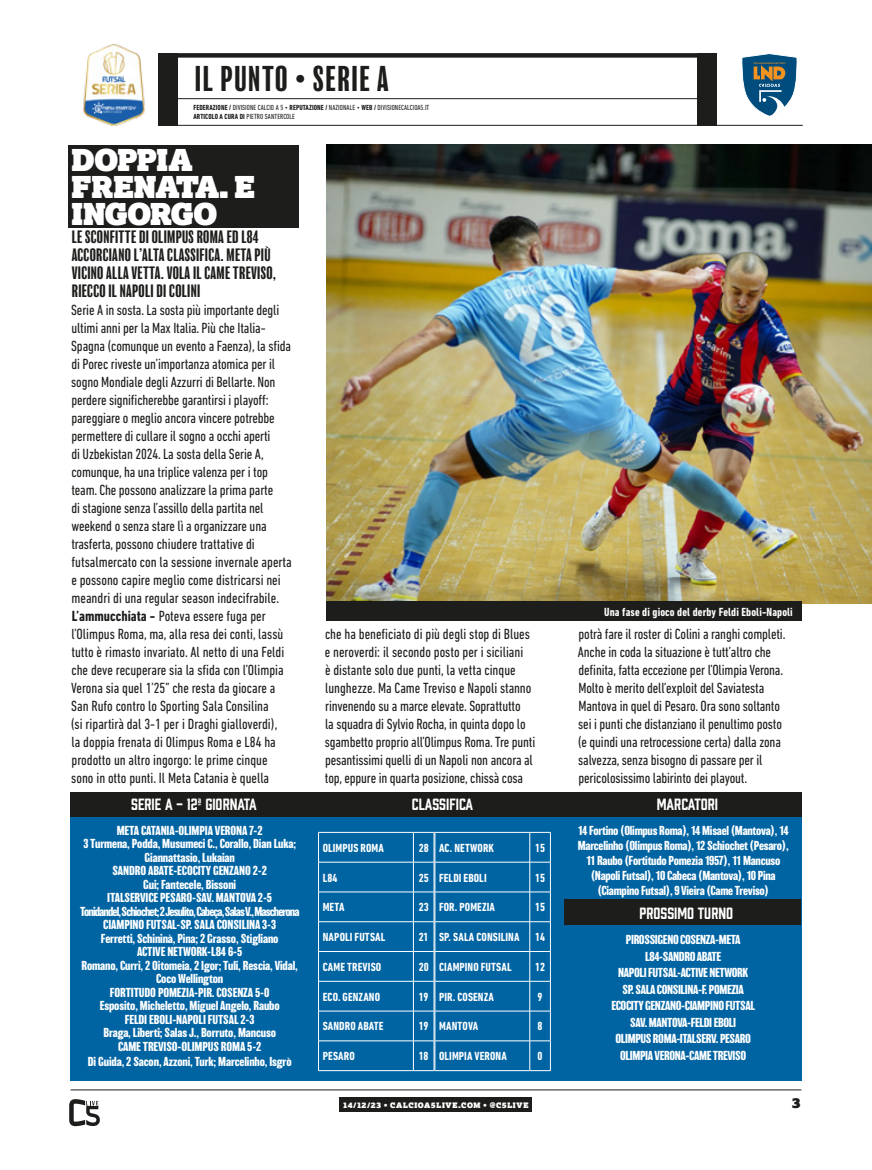
<style>
.page{position:relative;width:872px;height:1170px;background:#fff}
.page>*{position:absolute;margin:0;border:0;box-sizing:border-box;transform-origin:0 0}
.t1{font:condensed 33px "Balboa";letter-spacing:.05em;color:#1d1d1b}
.t2{font:30px/27px "Lexia Advertising";letter-spacing:-.005em;color:#fff}
.t3{font:condensed 16.5px/18px "Balboa";letter-spacing:.02em;color:#1d1d1b}
.t4{font:condensed 15px/18px "DIN Next LT Pro";letter-spacing:-.01em;color:#1d1d1b}
.t5{font:15px "Prohibition";color:#fff}
.t6{font:13.5px "Lexia Advertising";color:#1d1d1b}
.t7{font:700 12px/13.5px "Balboa";letter-spacing:-.02em;color:#fff;text-align:center}
.t8{font:700 condensed 12px "DIN Next LT Pro";letter-spacing:.01em;color:#fff}
.t9{font:condensed 7.5px/9px "DIN Next LT Pro";letter-spacing:.01em;color:#1d1d1b}
.t10{font:7.5px "Lexia Advertising";letter-spacing:.1em;color:#fff}
.s1{font-weight:700}
</style>
<div class="page">
<hr style="left:71px;top:1089px;width:730px;height:1px;background:#1d1d1b">
<div style="left:339px;top:1097px;width:193px;height:14px;background:#1d1d1b"></div>
<svg style="left:69px;top:1099px;width:31px;height:26px"></svg>
<div style="left:163px;top:53px;width:553px;height:5px;background:#1d1d1b"></div>
<hr style="left:165px;top:98px;width:540px;height:1px;background:#1d1d1b">
<hr style="left:165px;top:125px;width:637px;height:1px;background:#1d1d1b">
<svg style="left:741px;top:53px;width:56px;height:64px"></svg>
<div style="left:158px;top:53px;width:19px;height:72px;background:#1d1d1b"></div>
<div style="left:697px;top:53px;width:19px;height:72px;background:#1d1d1b"></div>
<img style="left:82px;top:44px;width:63px;height:81px">
<div style="left:68px;top:145px;width:230px;height:83px;background:#1d1d1b"></div>
<div style="left:71px;top:816px;width:731px;height:264px;background:#0064a3"></div>
<div style="left:71px;top:792px;width:731px;height:24px;background:#1d1d1b"></div>
<hr style="left:318px;top:832px;width:95px;height:1px;background:#fff">
<hr style="left:318px;top:861px;width:95px;height:1px;background:#fff">
<hr style="left:318px;top:891px;width:95px;height:1px;background:#fff">
<svg style="left:318px;top:832px;width:1px;height:89px"></svg>
<hr style="left:318px;top:921px;width:95px;height:1px;background:#fff">
<hr style="left:318px;top:921px;width:1px;height:30px;background:#fff">
<hr style="left:413px;top:921px;width:1px;height:30px;background:#fff">
<hr style="left:318px;top:951px;width:95px;height:1px;background:#fff">
<hr style="left:318px;top:980px;width:95px;height:1px;background:#fff">
<hr style="left:318px;top:1010px;width:95px;height:1px;background:#fff">
<svg style="left:318px;top:951px;width:1px;height:89px"></svg>
<hr style="left:318px;top:1040px;width:95px;height:1px;background:#fff">
<hr style="left:318px;top:1040px;width:1px;height:30px;background:#fff">
<hr style="left:413px;top:1040px;width:1px;height:30px;background:#fff">
<hr style="left:318px;top:1070px;width:95px;height:1px;background:#fff">
<svg style="left:413px;top:1070px;width:21px;height:1px"></svg>
<hr style="left:435px;top:832px;width:95px;height:1px;background:#fff">
<hr style="left:435px;top:861px;width:95px;height:1px;background:#fff">
<hr style="left:435px;top:891px;width:95px;height:1px;background:#fff">
<svg style="left:413px;top:832px;width:22px;height:90px"></svg>
<hr style="left:435px;top:921px;width:95px;height:1px;background:#fff">
<svg style="left:529px;top:832px;width:22px;height:90px"></svg>
<hr style="left:434px;top:921px;width:1px;height:30px;background:#fff">
<hr style="left:529px;top:921px;width:1px;height:30px;background:#fff">
<hr style="left:435px;top:951px;width:95px;height:1px;background:#fff">
<hr style="left:550px;top:921px;width:1px;height:30px;background:#fff">
<hr style="left:435px;top:980px;width:95px;height:1px;background:#fff">
<svg style="left:413px;top:951px;width:22px;height:90px"></svg>
<hr style="left:434px;top:1040px;width:1px;height:30px;background:#fff">
<hr style="left:529px;top:1040px;width:1px;height:30px;background:#fff">
<hr style="left:435px;top:1010px;width:95px;height:1px;background:#fff">
<hr style="left:435px;top:1040px;width:95px;height:1px;background:#fff">
<hr style="left:435px;top:1070px;width:95px;height:1px;background:#fff">
<hr style="left:550px;top:1040px;width:1px;height:30px;background:#fff">
<svg style="left:529px;top:951px;width:22px;height:90px"></svg>
<svg style="left:530px;top:1070px;width:20px;height:1px"></svg>
<div style="left:564px;top:899px;width:236px;height:25px;background:#1d1d1b"></div>
<img style="left:326px;top:144px;width:546px;height:459px">
<div style="left:326px;top:601px;width:475px;height:20px;background:#1d1d1b"></div>
<h1 class="t1" style="left:195px;top:62px;width:195px">IL PUNTO • SERIE A</h1>
<p class="t9" style="left:193px;top:103px;width:237px"><span class="s1">FEDERAZIONE /</span> DIVISIONE CALCIO A 5 • <span class="s1">REPUTAZIONE /</span> NAZIONALE • <span class="s1">WEB /</span> DIVISIONECALCIOA5.IT<br><span class="s1">ARTICOLO A CURA DI</span> PIETRO SANTERCOLE</p>
<h2 class="t2" style="left:72px;top:146px;width:185px">DOPPIA<br>FRENATA. E<br>INGORGO</h2>
<p class="t3" style="left:72px;top:228px;width:206px">LE SCONFITTE DI OLIMPUS ROMA ED L84<br>ACCORCIANO L’ALTA CLASSIFICA. META PIÙ VICINO ALLA VETTA. VOLA IL CAME TREVISO, RIECCO IL NAPOLI DI COLINI</p>
<p class="t4" style="left:71px;top:301px;width:222px">Serie A in sosta. La sosta più importante degli ultimi anni per la Max Italia. Più che Italia-Spagna (comunque un evento a Faenza), la sfida di Porec riveste un’importanza atomica per il sogno Mondiale degli Azzurri di Bellarte. Non perdere significherebbe garantirsi i playoff: pareggiare o meglio ancora vincere potrebbe permettere di cullare il sogno a occhi aperti<br>di Uzbekistan 2024. La sosta della Serie A, comunque, ha una triplice valenza per i top team. Che possono analizzare la prima parte<br>di stagione senza l’assillo della partita nel weekend o senza stare lì a organizzare una trasferta, possono chiudere trattative di futsalmercato con la sessione invernale aperta e possono capire meglio come districarsi nei meandri di una regular season indecifrabile.<br><span class="s1">L’ammucchiata -</span> Poteva essere fuga per l’Olimpus Roma, ma, alla resa dei conti, lassù tutto è rimasto invariato. Al netto di una Feldi che deve recuperare sia la sfida con l’Olimpia Verona sia quel 1’25” che resta da giocare a San Rufo contro lo Sporting Sala Consilina<br>(si ripartirà dal 3-1 per i Draghi gialloverdi),<br>la doppia frenata di Olimpus Roma e L84 ha prodotto un altro ingorgo: le prime cinque sono in otto punti. Il Meta Catania è quella</p>
<p class="t8" style="left:604px;top:605px;width:190px">Una fase di gioco del derby Feldi Eboli-Napoli</p>
<p class="t4" style="left:325px;top:625px;width:212px">che ha beneficiato di più degli stop di Blues e neroverdi: il secondo posto per i siciliani<br>è distante solo due punti, la vetta cinque lunghezze. Ma Came Treviso e Napoli stanno rinvenendo su a marce elevate. Soprattutto<br>la squadra di Sylvio Rocha, in quinta dopo lo sgambetto proprio all’Olimpus Roma. Tre punti pesantissimi quelli di un Napoli non ancora al top, eppure in quarta posizione, chissà cosa</p>
<p class="t4" style="left:578px;top:625px;width:209px">potrà fare il roster di Colini a ranghi completi.<br>Anche in coda la situazione è tutt’altro che definita, fatta eccezione per l’Olimpia Verona.<br>Molto è merito dell’exploit del Saviatesta Mantova in quel di Pesaro. Ora sono soltanto sei i punti che distanziano il penultimo posto (e quindi una retrocessione certa) dalla zona salvezza, senza bisogno di passare per il pericolosissimo labirinto dei playout.</p>
<p class="t5" style="left:131px;top:794px;width:127px">SERIE A - 12ª GIORNATA</p>
<p class="t5" style="left:412px;top:794px;width:63px">CLASSIFICA</p>
<p class="t5" style="left:657px;top:794px;width:63px">MARCATORI</p>
<p class="t8" style="left:323px;top:840px;width:63px">OLIMPUS ROMA</p>
<p class="t8" style="left:419px;top:840px;width:11px">28</p>
<p class="t8" style="left:323px;top:870px;width:16px">L84</p>
<p class="t8" style="left:419px;top:870px;width:11px">25</p>
<p class="t8" style="left:323px;top:900px;width:23px">META</p>
<p class="t8" style="left:419px;top:900px;width:11px">23</p>
<p class="t8" style="left:323px;top:930px;width:64px">NAPOLI FUTSAL</p>
<p class="t8" style="left:419px;top:930px;width:11px">21</p>
<p class="t8" style="left:323px;top:959px;width:60px">CAME TREVISO</p>
<p class="t8" style="left:419px;top:959px;width:11px">20</p>
<p class="t8" style="left:323px;top:989px;width:59px">ECO. GENZANO</p>
<p class="t8" style="left:419px;top:989px;width:11px">19</p>
<p class="t8" style="left:323px;top:1019px;width:62px">SANDRO ABATE</p>
<p class="t8" style="left:419px;top:1019px;width:11px">19</p>
<p class="t8" style="left:323px;top:1049px;width:33px">PESARO</p>
<p class="t8" style="left:419px;top:1049px;width:11px">18</p>
<p class="t7" style="left:578px;top:822px;width:212px;line-height:15px">14 Fortino (Olimpus Roma), 14 Misael (Mantova), 14<br>Marcelinho (Olimpus Roma), 12 Schiochet (Pesaro), 11 Raubo (Fortitudo Pomezia 1957), 11 Mancuso (Napoli Futsal), 10 Cabeca (Mantova), 10 Pina (Ciampino Futsal), 9 Vieira (Came Treviso)</p>
<p class="t7" style="left:611px;top:931px;width:145px;line-height:16.5px">PIROSSIGENO COSENZA-META<br>L84-SANDRO ABATE<br>NAPOLI FUTSAL-ACTIVE NETWORK<br>SP. SALA CONSILINA-F. POMEZIA<br>ECOCITY GENZANO-CIAMPINO FUTSAL<br>SAV. MANTOVA-FELDI EBOLI<br>OLIMPUS ROMA-ITALSERV. PESARO<br>OLIMPIA VERONA-CAME TREVISO</p>
<p class="t7" style="left:80px;top:823px;width:221px">META CATANIA-OLIMPIA VERONA 7-2<br>3 Turmena, Podda, Musumeci C., Corallo, Dian Luka; Giannattasio, Lukaian<br>SANDRO ABATE-ECOCITY GENZANO 2-2<br>Gui; Fantecele, Bissoni<br>ITALSERVICE PESARO-SAV. MANTOVA 2-5<br>Tonidandel, Schiochet; 2 Jesulito, Cabeça, Salas V., Mascherona CIAMPINO FUTSAL-SP. SALA CONSILINA 3-3<br>Ferretti, Schininà, Pina; 2 Grasso, Stigliano<br>ACTIVE NETWORK-L84 6-5<br>Romano, Curri, 2 Oitomeia, 2 Igor; Tuli, Rescia, Vidal, Coco Wellington<br>FORTITUDO POMEZIA-PIR. COSENZA 5-0<br>Esposito, Micheletto, Miguel Angelo, Raubo<br>FELDI EBOLI-NAPOLI FUTSAL 2-3<br>Braga, Liberti; Salas J., Borruto, Mancuso<br>CAME TREVISO-OLIMPUS ROMA 5-2</p>
<p class="t7" style="left:88px;top:1054px;width:205px">Di Guida, 2 Sacon, Azzoni, Turk; Marcelinho, Isgrò</p>
<p class="t8" style="left:439px;top:840px;width:57px">AC. NETWORK</p>
<p class="t8" style="left:535px;top:840px;width:11px">15</p>
<p class="t8" style="left:439px;top:870px;width:49px">FELDI EBOLI</p>
<p class="t8" style="left:535px;top:870px;width:11px">15</p>
<p class="t8" style="left:439px;top:900px;width:57px">FOR. POMEZIA</p>
<p class="t8" style="left:535px;top:900px;width:11px">15</p>
<p class="t8" style="left:439px;top:930px;width:82px">SP. SALA CONSILINA</p>
<p class="t8" style="left:535px;top:930px;width:11px">14</p>
<p class="t8" style="left:439px;top:959px;width:74px">CIAMPINO FUTSAL</p>
<p class="t8" style="left:535px;top:959px;width:11px">12</p>
<p class="t8" style="left:439px;top:989px;width:56px">PIR. COSENZA</p>
<p class="t8" style="left:537px;top:989px;width:6px">9</p>
<p class="t8" style="left:439px;top:1019px;width:41px">MANTOVA</p>
<p class="t8" style="left:537px;top:1019px;width:6px">8</p>
<p class="t8" style="left:439px;top:1049px;width:69px">OLIMPIA VERONA</p>
<p class="t8" style="left:537px;top:1049px;width:6px">0</p>
<p class="t5" style="left:639px;top:902px;width:95px">PROSSIMO TURNO</p>
<p class="t10" style="left:343px;top:1099px;width:187px">14/12/23 • CALCIOA5LIVE.COM • @C5LIVE</p>
<p class="t6" style="left:792px;top:1093px;width:10px">3</p>
</div>
